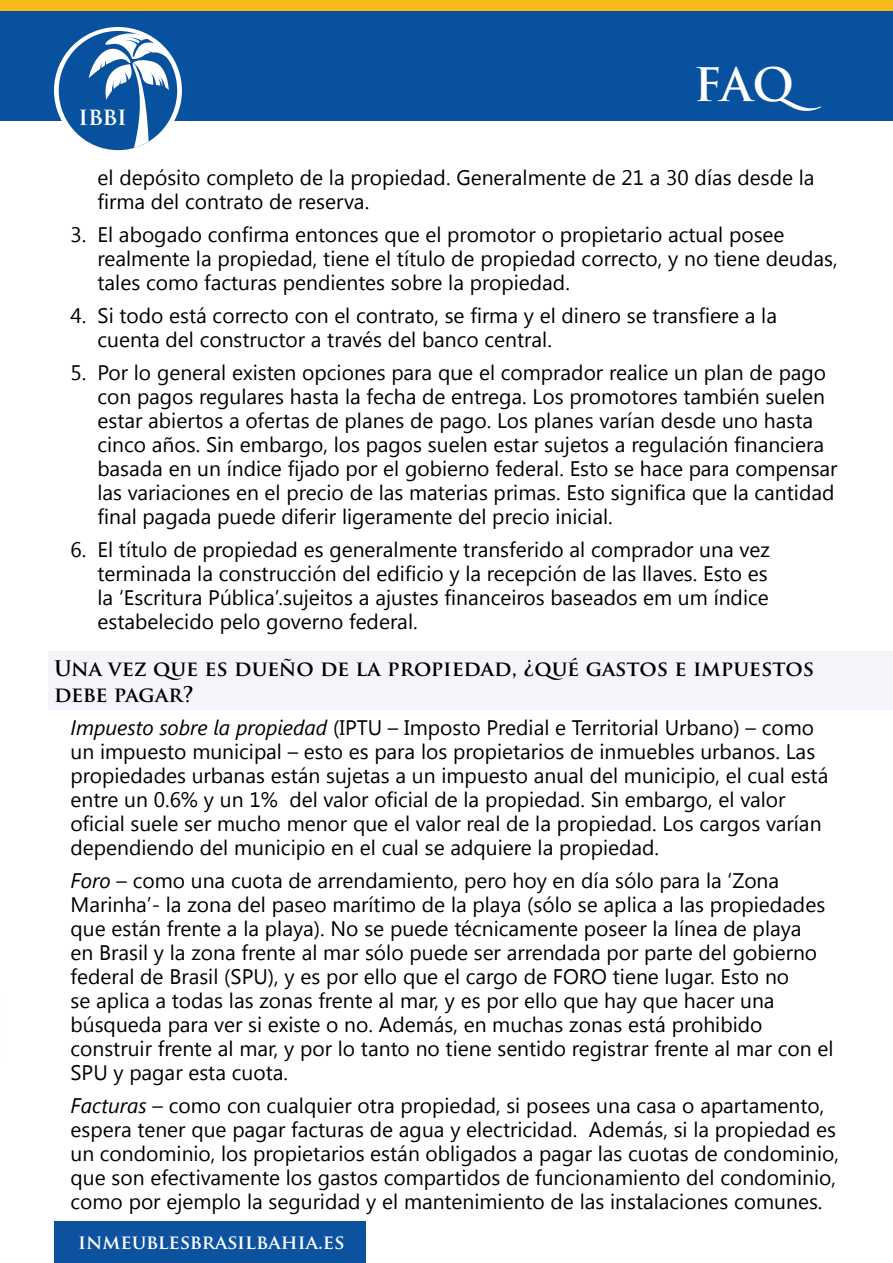
<style>
.page{position:relative;width:893px;height:1263px;background:#fff}
.page>*{position:absolute;margin:0;border:0;box-sizing:border-box;transform-origin:0 0}
.t1{font:700 45px "Trajan Pro";color:#fff}
.t2{font:700 24px "Trajan Pro";color:#fff}
.t3{font:21px/24px "Segoe UI";color:#000}
.t4{font:700 21px/25.2px "Trajan Pro";color:#000}
.t5{font:700 19.5px "Trajan Pro";color:#fff}
.s1{font-style:italic}
</style>
<div class="page">
<div style="left:48px;top:652px;width:845px;height:58px;background:#f4f4fa"></div>
<div style="left:0;top:9px;width:893px;height:111px;background:#07519f"></div>
<div style="left:0;top:0;width:893px;height:11px;background:#f5ba18"></div>
<div style="left:54px;top:1222px;width:312px;height:41px;background:#0d529f"></div>
<svg style="left:54px;top:27px;width:128px;height:127px"></svg>
<div style="left:59px;top:31px;width:118px;height:119px;background:#07519f;border-radius:50%"></div>
<svg style="left:89px;top:33px;width:82px;height:115px"></svg>
<p class="t2" style="left:78px;top:101px;width:50px">ibbi</p>
<h1 class="t1" style="left:694px;top:57px;width:129px">FAQ</h1>
<p class="t3" style="left:98px;top:165px;width:719px">el depósito completo de la propiedad. Generalmente de 21 a 30 días desde la firma del contrato de reserva.</p>
<p class="t3" style="left:98px;top:222px;width:742px;text-indent:-27px">3. El abogado confirma entonces que el promotor o propietario actual posee realmente la propiedad, tiene el título de propiedad correcto, y no tiene deudas, tales como facturas pendientes sobre la propiedad.</p>
<p class="t3" style="left:98px;top:303px;width:681px;text-indent:-27px">4. Si todo está correcto con el contrato, se firma y el dinero se transfiere a la cuenta del constructor a través del banco central.</p>
<p class="t3" style="left:98px;top:360px;width:741px;text-indent:-27px">5. Por lo general existen opciones para que el comprador realice un plan de pago con pagos regulares hasta la fecha de entrega. Los promotores también suelen estar abiertos a ofertas de planes de pago. Los planes varían desde uno hasta cinco años. Sin embargo, los pagos suelen estar sujetos a regulación financiera basada en un índice fijado por el gobierno federal. Esto se hace para compensar las variaciones en el precio de las materias primas. Esto significa que la cantidad final pagada puede diferir ligeramente del precio inicial.</p>
<p class="t3" style="left:98px;top:537px;width:674px;text-align:justify;text-indent:-27px">6. El título de propiedad es generalmente transferido al comprador una vez terminada la construcción del edificio y la recepción de las llaves. Esto es la ‘Escritura Pública’.sujeitos a ajustes financeiros baseados em um índice estabelecido pelo governo federal.</p>
<p class="t4" style="left:54px;top:656px;width:762px">Una vez que es dueño de la propiedad, ¿qué gastos e impuestos debe pagar?</p>
<p class="t3" style="left:71px;top:714px;width:759px"><span class="s1">Impuesto sobre la propiedad</span> (IPTU – Imposto Predial e Territorial Urbano) – como un impuesto municipal – esto es para los propietarios de inmuebles urbanos. Las propiedades urbanas están sujetas a un impuesto anual del municipio, el cual está entre un 0.6% y un 1% del valor oficial de la propiedad. Sin embargo, el valor oficial suele ser mucho menor que el valor real de la propiedad. Los cargos varían dependiendo del municipio en el cual se adquiere la propiedad.</p>
<p class="t3" style="left:71px;top:867px;width:765px"><span class="s1">Foro</span> – como una cuota de arrendamiento, pero hoy en día sólo para la ‘Zona Marinha’- la zona del paseo marítimo de la playa (sólo se aplica a las propiedades que están frente a la playa). No se puede técnicamente poseer la línea de playa<br>en Brasil y la zona frente al mar sólo puede ser arrendada por parte del gobierno federal de Brasil (SPU), y es por ello que el cargo de FORO tiene lugar. Esto no<br>se aplica a todas las zonas frente al mar, y es por ello que hay que hacer una búsqueda para ver si existe o no. Además, en muchas zonas está prohibido construir frente al mar, y por lo tanto no tiene sentido registrar frente al mar con el SPU y pagar esta cuota.</p>
<p class="t3" style="left:71px;top:1092px;width:770px"><span class="s1">Facturas</span> – como con cualquier otra propiedad, si posees una casa o apartamento, espera tener que pagar facturas de agua y electricidad. Además, si la propiedad es un condominio, los propietarios están obligados a pagar las cuotas de condominio, que son efectivamente los gastos compartidos de funcionamiento del condominio, como por ejemplo la seguridad y el mantenimiento de las instalaciones comunes.</p>
<p class="t5" style="left:78px;top:1229px;width:268px">inmeublesbrasilbahia.es</p>
</div>
